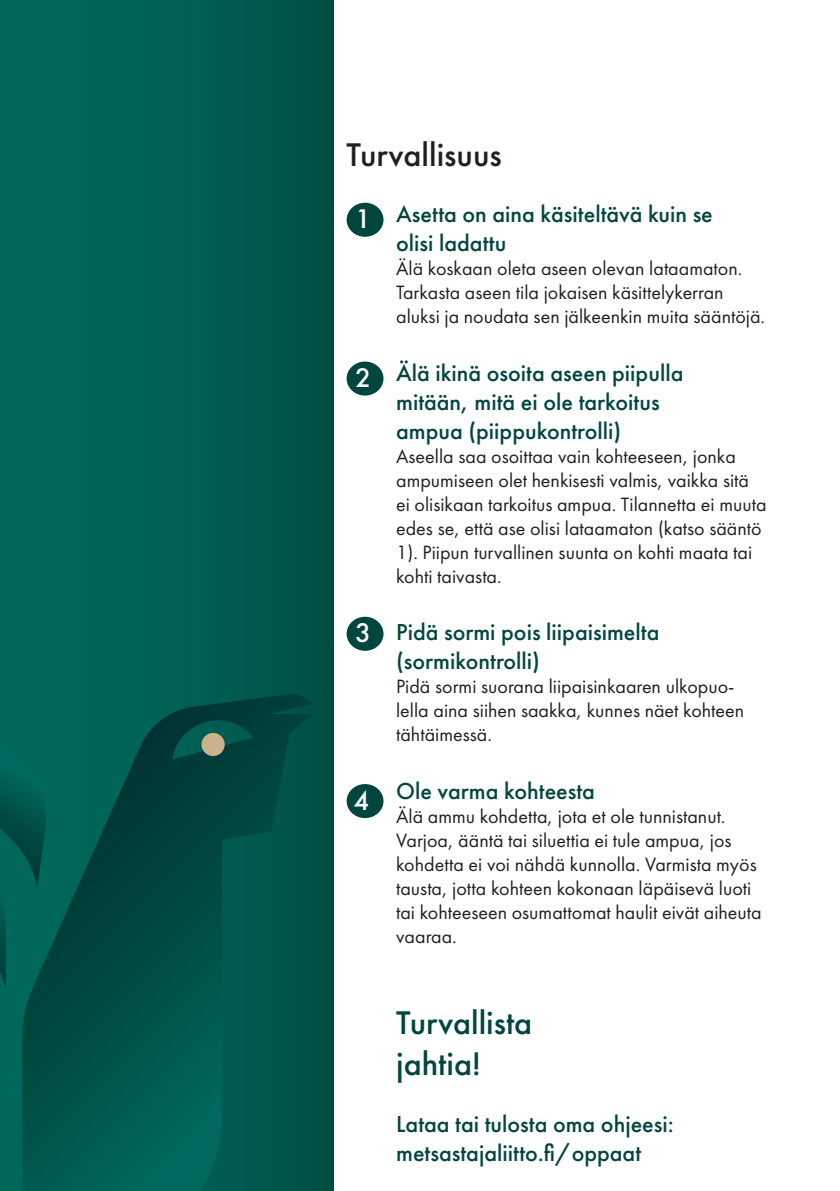
<style>
.page{position:relative;width:840px;height:1191px;background:#fff}
.page>*{position:absolute;margin:0;border:0;box-sizing:border-box;transform-origin:0 0}
.t1{font:500 34px "Futura PT";color:#00463f}
.t2{font:500 34px "Futura PT";color:#231f20}
.t3{font:500 28px "Futura PT";color:#fff}
.t4{font:500 24px/28.8px "Futura PT";color:#00463f}
.t5{font:20px/24px "Futura PT";color:#231f20}
</style>
<div class="page">
<div style="left:0;top:0;width:334px;height:1191px;background:linear-gradient(to right,#006c5f,#005247)"></div>
<svg style="left:22px;top:693px;width:291px;height:498px;background:#005249"></svg>
<svg style="left:0;top:744px;width:53px;height:245px;background:#005f54"></svg>
<div style="left:201px;top:733px;width:23px;height:23px;background:#c8b18b;border-radius:50%"></div>
<div style="left:347px;top:204px;width:35px;height:32px;background:#00463f;border-radius:50%"></div>
<div style="left:346px;top:203px;width:37px;height:34px;border:2px solid #00463f;border-radius:50%"></div>
<div style="left:347px;top:362px;width:35px;height:32px;background:#00463f;border-radius:50%"></div>
<div style="left:346px;top:361px;width:37px;height:34px;border:2px solid #00463f;border-radius:50%"></div>
<div style="left:347px;top:618px;width:35px;height:32px;background:#00463f;border-radius:50%"></div>
<div style="left:346px;top:617px;width:37px;height:34px;border:2px solid #00463f;border-radius:50%"></div>
<div style="left:347px;top:785px;width:35px;height:32px;background:#00463f;border-radius:50%"></div>
<div style="left:346px;top:784px;width:37px;height:34px;border:2px solid #00463f;border-radius:50%"></div>
<p class="t2" style="left:346px;top:134px;width:156px">Turvallisuus</p>
<p class="t3" style="left:355px;top:202px;width:17px">1</p>
<p class="t3" style="left:355px;top:361px;width:17px">2</p>
<p class="t3" style="left:355px;top:616px;width:17px">3</p>
<p class="t3" style="left:353px;top:783px;width:17px">4</p>
<p class="t4" style="left:396px;top:200px;width:318px">Asetta on aina käsiteltävä kuin se</p>
<p class="t4" style="left:396px;top:229px;width:112px">olisi ladattu</p>
<p class="t5" style="left:396px;top:256px;width:370px">Älä koskaan oleta aseen olevan lataamaton.<br>Tarkasta aseen tila jokaisen käsittelykerran aluksi ja noudata sen jälkeenkin muita sääntöjä.</p>
<p class="t4" style="left:396px;top:358px;width:288px">Älä ikinä osoita aseen piipulla</p>
<p class="t4" style="left:396px;top:387px;width:265px">mitään, mitä ei ole tarkoitus</p>
<p class="t4" style="left:396px;top:416px;width:226px">ampua (piippukontrolli)</p>
<p class="t5" style="left:396px;top:444px;width:372px">Aseella saa osoittaa vain kohteeseen, jonka ampumiseen olet henkisesti valmis, vaikka sitä ei olisikaan tarkoitus ampua. Tilannetta ei muuta edes se, että ase olisi lataamaton (katso sääntö 1). Piipun turvallinen suunta on kohti maata tai kohti taivasta.</p>
<p class="t4" style="left:396px;top:618px;width:264px">Pidä sormi pois liipaisimelta</p>
<p class="t4" style="left:396px;top:646px;width:145px">(sormikontrolli)</p>
<p class="t5" style="left:396px;top:674px;width:349px">Pidä sormi suorana liipaisinkaaren ulkopuo&shy;lella aina siihen saakka, kunnes näet kohteen tähtäimessä.</p>
<p class="t4" style="left:396px;top:776px;width:200px">Ole varma kohteesta</p>
<p class="t5" style="left:396px;top:804px;width:366px">Älä ammu kohdetta, jota et ole tunnistanut.<br>Varjoa, ääntä tai siluettia ei tule ampua, jos kohdetta ei voi nähdä kunnolla. Varmista myös tausta, jotta kohteen kokonaan läpäisevä luoti tai kohteeseen osumattomat haulit eivät aiheuta vaaraa.</p>
<p class="t1" style="left:396px;top:1002px;width:138px">Turvallista</p>
<p class="t1" style="left:396px;top:1043px;width:86px">jahtia!</p>
<p class="t4" style="left:396px;top:1110px;width:279px">Lataa tai tulosta oma ohjeesi: metsastajaliitto.fi/oppaat</p>
</div>
